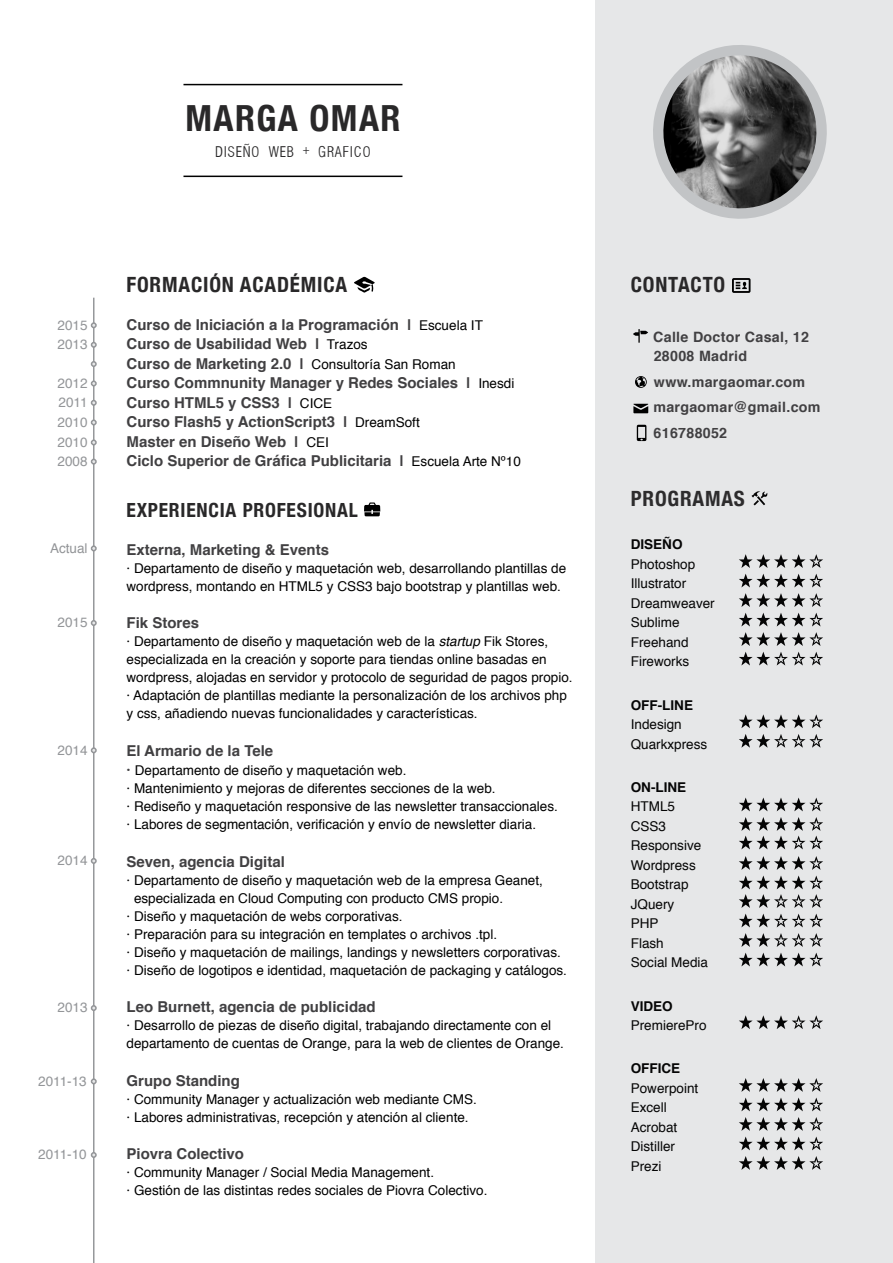
<style>
.page{position:relative;width:893px;height:1263px;background:#fff}
.page>*{position:absolute;margin:0;border:0;box-sizing:border-box;transform-origin:0 0}
.t1{font:700 condensed 36px "Helvetica Neue";letter-spacing:.04em;color:#292829}
.t2{font:700 condensed 21px "Helvetica Neue";letter-spacing:.04em;color:#292829}
.t3{font:700 condensed 19.5px "Helvetica Neue";letter-spacing:.04em;color:#292829}
.t4{font:300 condensed 16.5px "Helvetica";letter-spacing:.04em;color:#292829}
.t5{font:700 15px/19.5px "Helvetica";color:#414042}
.t6{font:700 14.25px/25.5px "Helvetica";letter-spacing:.02em;color:#414042}
.t7{font:13.5px/19.5px "Helvetica";color:#000}
.t8{font:13.5px/19.5px "Helvetica";color:#939598;text-align:justify}
.t9{font:700 13.5px "Helvetica";color:#000}
.s1{font-weight:400;font-size:13.5px;color:#000}
.s2{font-style:italic}
.s3{font-weight:700;font-size:15px;color:#414042}
</style>
<div class="page">
<div style="left:595px;top:0;width:298px;height:1263px;background:#e6e7e8"></div>
<svg style="left:354px;top:277px;width:21px;height:16px"></svg>
<svg style="left:364px;top:502px;width:16px;height:14px"></svg>
<svg style="left:732px;top:278px;width:18px;height:15px"></svg>
<svg style="left:633px;top:329px;width:15px;height:14px"></svg>
<svg style="left:635px;top:376px;width:12px;height:12px"></svg>
<svg style="left:633px;top:404px;width:15px;height:9px"></svg>
<svg style="left:637px;top:425px;width:9px;height:16px"></svg>
<svg style="left:752px;top:491px;width:15px;height:14px"></svg>
<svg style="left:739px;top:554px;width:84px;height:14px"></svg>
<svg style="left:739px;top:574px;width:84px;height:13px"></svg>
<svg style="left:739px;top:593px;width:84px;height:14px"></svg>
<svg style="left:739px;top:613px;width:84px;height:13px"></svg>
<svg style="left:739px;top:632px;width:84px;height:14px"></svg>
<svg style="left:739px;top:652px;width:84px;height:13px"></svg>
<svg style="left:739px;top:714px;width:84px;height:14px"></svg>
<svg style="left:739px;top:734px;width:84px;height:14px"></svg>
<svg style="left:739px;top:797px;width:84px;height:14px"></svg>
<svg style="left:739px;top:817px;width:84px;height:32px"></svg>
<svg style="left:739px;top:856px;width:84px;height:71px"></svg>
<svg style="left:739px;top:933px;width:84px;height:33px"></svg>
<svg style="left:739px;top:1015px;width:84px;height:14px"></svg>
<svg style="left:739px;top:1078px;width:84px;height:33px"></svg>
<svg style="left:739px;top:1117px;width:84px;height:33px"></svg>
<svg style="left:739px;top:1156px;width:84px;height:14px"></svg>
<svg style="left:653px;top:45px;width:174px;height:174px"></svg>
<hr style="left:93px;top:298px;width:2px;height:965px;background:#939598">
<svg style="left:91px;top:620px;width:6px;height:6px"></svg>
<svg style="left:91px;top:380px;width:6px;height:6px"></svg>
<svg style="left:91px;top:400px;width:6px;height:6px"></svg>
<svg style="left:91px;top:342px;width:6px;height:6px"></svg>
<svg style="left:91px;top:419px;width:6px;height:6px"></svg>
<svg style="left:91px;top:439px;width:6px;height:6px"></svg>
<svg style="left:91px;top:459px;width:6px;height:6px"></svg>
<svg style="left:91px;top:545px;width:6px;height:6px"></svg>
<svg style="left:91px;top:361px;width:6px;height:6px"></svg>
<svg style="left:91px;top:322px;width:6px;height:6px"></svg>
<hr style="left:183px;top:176px;width:219px;height:1px;background:#000">
<hr style="left:183px;top:84px;width:219px;height:1px;background:#000">
<svg style="left:91px;top:747px;width:6px;height:6px"></svg>
<svg style="left:91px;top:858px;width:6px;height:6px"></svg>
<svg style="left:91px;top:1005px;width:6px;height:6px"></svg>
<svg style="left:91px;top:1152px;width:6px;height:6px"></svg>
<svg style="left:91px;top:1078px;width:6px;height:6px"></svg>
<h1 class="t1" style="left:185px;top:97px;width:216px">MARGA OMAR</h1>
<p class="t4" style="left:215px;top:143px;width:157px">DISEÑO WEB + GRAFICO</p>
<p class="t8" style="left:58px;top:316px;width:32px">2015</p>
<p class="t8" style="left:58px;top:335px;width:32px">2013</p>
<p class="t8" style="left:58px;top:374px;width:32px">2012<br>2011<br>2010<br>2010<br>2008</p>
<p class="t8" style="left:50px;top:539px;width:39px">Actual</p>
<p class="t8" style="left:58px;top:613px;width:32px">2015</p>
<p class="t8" style="left:58px;top:741px;width:32px">2014</p>
<p class="t8" style="left:58px;top:851px;width:32px">2014</p>
<p class="t8" style="left:58px;top:998px;width:32px">2013</p>
<p class="t8" style="left:38px;top:1072px;width:50px">2011-13</p>
<p class="t8" style="left:38px;top:1145px;width:50px">2011-10</p>
<h2 class="t2" style="left:126px;top:272px;width:222px">FORMACIÓN ACADÉMICA</h2>
<p class="t5" style="left:126px;top:315px;width:396px">Curso de Iniciación a la Programación | <span class="s1">Escuela IT </span>Curso de Usabilidad Web | <span class="s1">Trazos<br></span>Curso de Marketing 2.0 | <span class="s1">Consultoría San Roman<br></span>Curso Commnunity Manager y Redes Sociales | <span class="s1">Inesdi </span>Curso HTML5 y CSS3 | <span class="s1">CICE<br></span>Curso Flash5 y ActionScript3 | <span class="s1">DreamSoft<br></span>Master en Diseño Web | <span class="s1">CEI<br></span>Ciclo Superior de Gráfica Publicitaria | <span class="s1">Escuela Arte Nº10</span></p>
<h3 class="t3" style="left:126px;top:499px;width:233px">EXPERIENCIA PROFESIONAL</h3>
<p class="t5" style="left:126px;top:540px;width:204px">Externa, Marketing &amp; Events</p>
<p class="t7" style="left:126px;top:559px;width:441px;line-height:18px">· Departamento de diseño y maquetación web, desarrollando plantillas de wordpress, montando en HTML5 y CSS3 bajo bootstrap y plantillas web.</p>
<p class="t5" style="left:126px;top:613px;width:74px">Fik Stores</p>
<p class="t7" style="left:126px;top:633px;width:448px;line-height:18px">· Departamento de diseño y maquetación web de la <span class="s2">startup</span>Fik Stores, especializada en la creación y soporte para tiendas online basadas en wordpress, alojadas en servidor y protocolo de seguridad de pagos propio. · Adaptación de plantillas mediante la personalización de los archivos php y css, añadiendo nuevas funcionalidades y características.</p>
<p class="t5" style="left:126px;top:741px;width:148px">El Armario de la Tele</p>
<p class="t7" style="left:126px;top:762px;width:433px;line-height:18px"><span class="s3">·</span> Departamento de diseño y maquetación web.<br>· Mantenimiento y mejoras de diferentes secciones de la web.<br>· Rediseño y maquetación responsive de las newsletter transaccionales. · Labores de segmentación, verificación y envío de newsletter diaria.</p>
<p class="t5" style="left:126px;top:852px;width:160px">Seven, agencia Digital</p>
<p class="t7" style="left:126px;top:871px;width:418px">· Departamento de diseño y maquetación web de la empresa Geanet,</p>
<p class="t7" style="left:134px;top:889px;width:371px">especializada en Cloud Computing con producto CMS propio.</p>
<p class="t7" style="left:126px;top:907px;width:278px">· Diseño y maquetación de webs corporativas.</p>
<p class="t7" style="left:126px;top:925px;width:372px">· Preparación para su integración en templates o archivos .tpl.</p>
<p class="t7" style="left:126px;top:943px;width:436px">· Diseño y maquetación de mailings, landings y newsletters corporativas.</p>
<p class="t7" style="left:126px;top:961px;width:442px">· Diseño de logotipos e identidad, maquetación de packaging y catálogos.</p>
<p class="t5" style="left:126px;top:997px;width:251px">Leo Burnett, agencia de publicidad</p>
<p class="t7" style="left:126px;top:1017px;width:439px;line-height:18px">· Desarrollo de piezas de diseño digital, trabajando directamente con el departamento de cuentas de Orange, para la web de clientes de Orange.</p>
<p class="t5" style="left:126px;top:1071px;width:115px">Grupo Standing</p>
<p class="t7" style="left:126px;top:1090px;width:352px;line-height:18px">· Community Manager y actualización web mediante CMS. · Labores administrativas, recepción y atención al cliente.</p>
<p class="t5" style="left:126px;top:1144px;width:119px">Piovra Colectivo</p>
<p class="t7" style="left:126px;top:1164px;width:362px;line-height:18px">· Community Manager / Social Media Management.<br>· Gestión de las distintas redes sociales de Piovra Colectivo.</p>
<h2 class="t2" style="left:631px;top:272px;width:95px">CONTACTO</h2>
<p class="t6" style="left:653px;top:327px;width:157px;line-height:19.5px">Calle Doctor Casal, 12<br>28008 Madrid</p>
<p class="t6" style="left:653px;top:369px;width:169px">www.margaomar.com margaomar@gmail.com<br>616788052</p>
<h2 class="t2" style="left:631px;top:486px;width:116px">PROGRAMAS</h2>
<p class="t9" style="left:631px;top:534px;width:53px">DISEÑO</p>
<p class="t7" style="left:631px;top:555px;width:86px">Photoshop<br>Illustrator<br>Dreamweaver<br>Sublime<br>Freehand<br>Fireworks</p>
<p class="t9" style="left:631px;top:694px;width:64px">OFF-LINE</p>
<p class="t7" style="left:631px;top:715px;width:78px">Indesign<br>Quarkxpress</p>
<p class="t9" style="left:631px;top:776px;width:57px">ON-LINE</p>
<p class="t7" style="left:631px;top:797px;width:79px">HTML5<br>CSS3<br>Responsive<br>Wordpress<br>Bootstrap<br>JQuery<br>PHP<br>Flash<br>Social Media</p>
<p class="t9" style="left:631px;top:995px;width:18px">Video</p>
<p class="t7" style="left:631px;top:1016px;width:77px">PremierePro</p>
<p class="t9" style="left:631px;top:1058px;width:49px">Office</p>
<p class="t7" style="left:631px;top:1079px;width:69px">Powerpoint<br>Excell<br>Acrobat<br>Distiller<br>Prezi</p>
</div>
